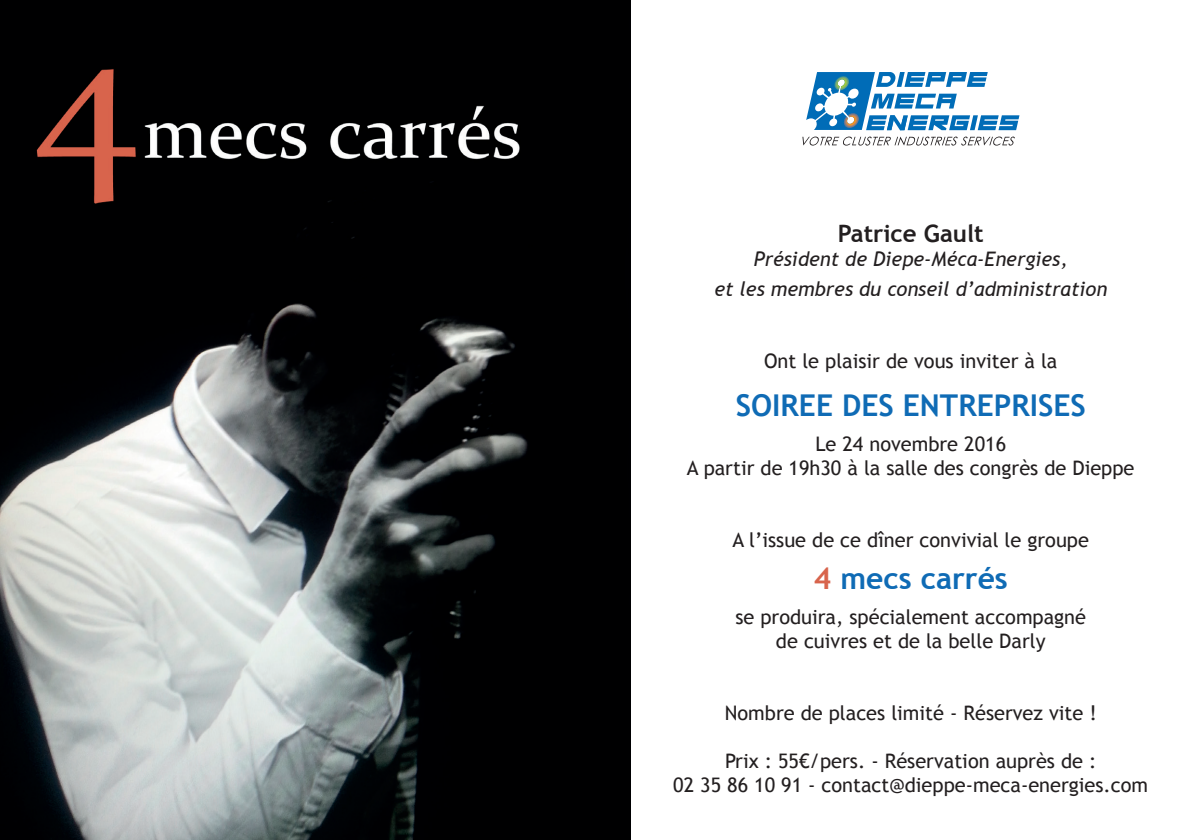
<style>
.page{position:relative;width:1191px;height:840px;background:#fff}
.page>*{position:absolute;margin:0;border:0;box-sizing:border-box;transform-origin:0 0}
.t1{font:700 30px "Trebuchet MS";color:#0f6bb5}
.t2{font:700 24px "Trebuchet MS";color:#231f20}
.t3{font:20px/24px "Trebuchet MS";color:#231f20;text-align:center}
.t4{font:italic 20px/29.6px "Trebuchet MS";color:#231f20;text-align:center}
.s1{color:#d8644c}
</style>
<div class="page">
<img style="left:0;top:0;width:630px;height:839px">
<svg style="left:806px;top:72px;width:213px;height:58px"></svg>
<svg style="left:802px;top:136px;width:213px;height:9px"></svg>
<p class="t2" style="left:838px;top:219px;width:147px">Patrice Gault</p>
<p class="t4" style="left:714px;top:245px;width:394px">Président de Diepe-Méca-Energies,<br>et les membres du conseil d’administration</p>
<p class="t3" style="left:764px;top:349px;width:295px">Ont le plaisir de vous inviter à la</p>
<h1 class="t1" style="left:736px;top:386px;width:351px">SOIREE DES ENTREPRISES</h1>
<p class="t3" style="left:687px;top:432px;width:449px">Le 24 novembre 2016<br>A partir de 19h30 à la salle des congrès de Dieppe</p>
<p class="t3" style="left:732px;top:528px;width:358px">A l’issue de ce dîner convivial le groupe</p>
<h1 class="t1" style="left:813px;top:559px;width:196px"><span class="s1">4</span> mecs carrés</h1>
<p class="t3" style="left:735px;top:605px;width:352px">se produira, spécialement accompagné de cuivres et de la belle Darly</p>
<p class="t3" style="left:725px;top:701px;width:373px">Nombre de places limité - Réservez vite !</p>
<p class="t3" style="left:673px;top:749px;width:476px">Prix : 55€/pers. - Réservation auprès de :<br>02 35 86 10 91 - contact@dieppe-meca-energies.com</p>
</div>
